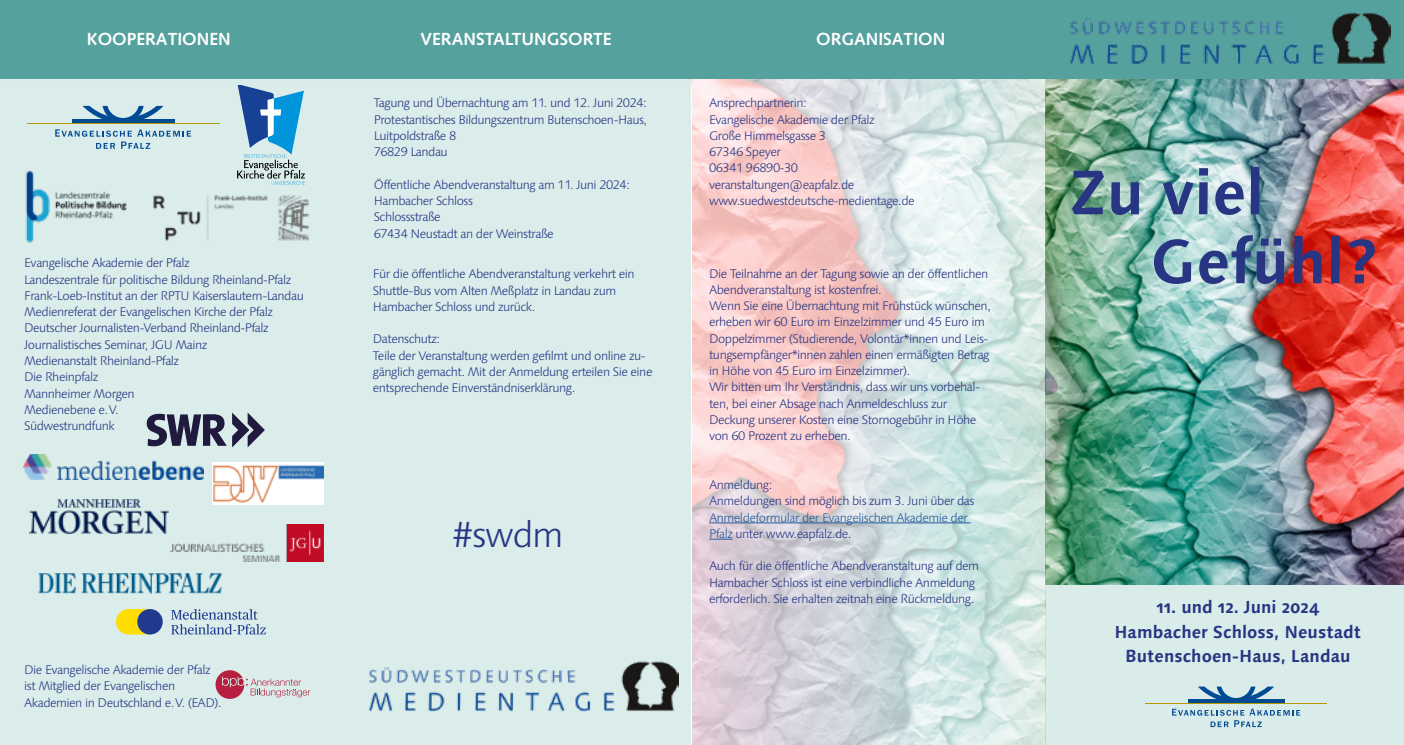
<style>
.page{position:relative;width:1404px;height:745px;background:#fff}
.page>*{position:absolute;margin:0;border:0;box-sizing:border-box;transform-origin:0 0}
.t1{font:700 62.5px "Linotype Syntax Os F";color:#283583}
.t2{font:300 36.25px "Syntax Next LT Pro";color:#283583}
.t3{font:700 17.5px/24.8px "Linotype Syntax Os F";color:#283583;text-align:center}
.t4{font:700 17.5px "Syntax LT Pro";color:#fff}
.t5{font:300 12.5px/16.2px "Syntax Next LT Pro";letter-spacing:-.04em;color:#283583}
.t6{font:300 12.5px/16.2px "Syntax Next LT Pro";letter-spacing:-.04em;color:#275b9b}
.s1{color:#283583}
</style>
<div class="page">
<img style="left:692px;top:78px;width:711px;height:666px">
<div style="left:0;top:78px;width:692px;height:666px;background:#daedeb"></div>
<img style="left:159px;top:184px;width:160px;height:67px">
<svg style="left:55px;top:129px;width:136px;height:20px;background:#b5d1dc"></svg>
<div style="left:72px;top:119px;width:102px;height:5px;background:#004b93"></div>
<svg style="left:83px;top:106px;width:80px;height:13px"></svg>
<hr style="left:27px;top:123px;width:192px;height:1px;background:#b09a00">
<svg style="left:237px;top:85px;width:68px;height:100px;background:#80b0cd"></svg>
<img style="left:0;top:151px;width:159px;height:117px">
<img style="left:368px;top:660px;width:310px;height:51px">
<div style="left:1045px;top:585px;width:358px;height:159px;background:#daece9"></div>
<svg style="left:1172px;top:708px;width:127px;height:18px"></svg>
<div style="left:1187px;top:698px;width:97px;height:5px;background:#004b93"></div>
<svg style="left:1197px;top:686px;width:76px;height:13px"></svg>
<hr style="left:1145px;top:702px;width:181px;height:1px;background:#b09a00">
<hr style="left:709px;top:522px;width:261px;height:1px;background:#275b9b">
<svg style="left:709px;top:538px;width:23px;height:1px"></svg>
<svg style="left:0;top:78px;width:691px;height:7px;background:#c6e1de"></svg>
<div style="left:0;top:0;width:1403px;height:78px;background:#54a19e"></div>
<img style="left:1070px;top:12px;width:320px;height:52px">
<svg style="left:116px;top:608px;width:150px;height:26px;background:#acbab2"></svg>
<img style="left:23px;top:454px;width:180px;height:25px">
<svg style="left:215px;top:669px;width:95px;height:29px;background:#cfb1b9"></svg>
<img style="left:38px;top:572px;width:183px;height:21px">
<img style="left:30px;top:499px;width:138px;height:34px">
<img style="left:166px;top:524px;width:158px;height:37px">
<svg style="left:147px;top:412px;width:118px;height:35px;background:#787e90"></svg>
<img style="left:212px;top:462px;width:112px;height:42px">
<h3 class="t4" style="left:87px;top:29px;width:145px">KOOPERATIONEN</h3>
<h3 class="t4" style="left:420px;top:29px;width:193px">VERANSTALTUNGSORTE</h3>
<h3 class="t4" style="left:816px;top:29px;width:131px">ORGANISATION</h3>
<p class="t5" style="left:24px;top:255px;width:281px">Evangelische Akademie der Pfalz<br>Landeszentrale für politische Bildung Rheinland-Pfalz Frank-Loeb-Institut an der RPTU Kaiserslautern-Landau Medienreferat der Evangelischen Kirche der Pfalz Deutscher Journalisten-Verband Rheinland-Pfalz Journalistisches Seminar, JGU Mainz<br>Medienanstalt Rheinland-Pfalz<br>Die Rheinpfalz<br>Mannheimer Morgen<br>Medienebene e.V.<br>Südwestrundfunk</p>
<p class="t5" style="left:24px;top:661px;width:199px">Die Evangelische Akademie der Pfalz ist Mitglied der Evangelischen<br>Akademien in Deutschland e.V. (EAD).</p>
<p class="t5" style="left:374px;top:95px;width:275px">Tagung und Übernachtung am 11. und 12. Juni 2024:<br>Protestantisches Bildungszentrum Butenschoen-Haus, Luitpoldstraße 8<br>76829 Landau</p>
<p class="t5" style="left:374px;top:176px;width:258px">Öffentliche Abendveranstaltung am 11. Juni 2024:<br>Hambacher Schloss<br>Schlossstraße<br>67434 Neustadt an der Weinstraße</p>
<p class="t5" style="left:373px;top:266px;width:263px">Für die öffentliche Abendveranstaltung verkehrt ein<br>Shuttle-Bus vom Alten Meßplatz in Landau zum<br>Hambacher Schloss und zurück.</p>
<p class="t5" style="left:373px;top:331px;width:281px">Datenschutz:<br>Teile der Veranstaltung werden gefilmt und online zu&shy;gänglich gemacht. Mit der Anmeldung erteilen Sie eine entsprechende Einverständniserklärung.</p>
<h2 class="t2" style="left:452px;top:512px;width:113px">#swdm</h2>
<p class="t5" style="left:709px;top:95px;width:207px">Ansprechpartnerin:<br>Evangelische Akademie der Pfalz<br>Große Himmelsgasse 3<br>67346 Speyer<br>06341 96890-30 veranstaltungen@eapfalz.de www.suedwestdeutsche-medientage.de</p>
<p class="t5" style="left:709px;top:265px;width:283px">Die Teilnahme an der Tagung sowie an der öffentlichen Abendveranstaltung ist kostenfrei.<br>Wenn Sie eine Übernachtung mit Frühstück wünschen, erheben wir 60 Euro im Einzelzimmer und 45 Euro im Doppelzimmer (Studierende, Volontär*innen und Leis&shy;tungsempfänger*innen zahlen einen ermäßigten Betrag in Höhe von 45 Euro im Einzelzimmer).<br>Wir bitten um Ihr Verständnis, dass wir uns vorbehal&shy;ten, bei einer Absage nach Anmeldeschluss zur Deckung unserer Kosten eine Stornogebühr in Höhe von 60 Prozent zu erheben.</p>
<p class="t5" style="left:709px;top:476px;width:267px">Anmeldung:<br>Anmeldungen sind möglich bis zum 3. Juni über das</p>
<p class="t6" style="left:709px;top:509px;width:260px">Anmeldeformular der Evangelischen Akademie der<br>Pfalz <span class="s1">unter www.eapfalz.de.</span></p>
<p class="t5" style="left:709px;top:557px;width:271px">Auch für die öffentliche Abendveranstaltung auf dem<br>Hambacher Schloss ist eine verbindliche Anmeldung erforderlich. Sie erhalten zeitnah eine Rückmeldung.</p>
<h1 class="t1" style="left:1069px;top:153px;width:196px">Zu viel</h1>
<h1 class="t1" style="left:1150px;top:222px;width:228px">Gefühl?</h1>
<h3 class="t3" style="left:1114px;top:593px;width:248px">11. und 12. Juni 2024<br>Hambacher Schloss, Neustadt<br>Butenschoen-Haus, Landau</h3>
</div>
